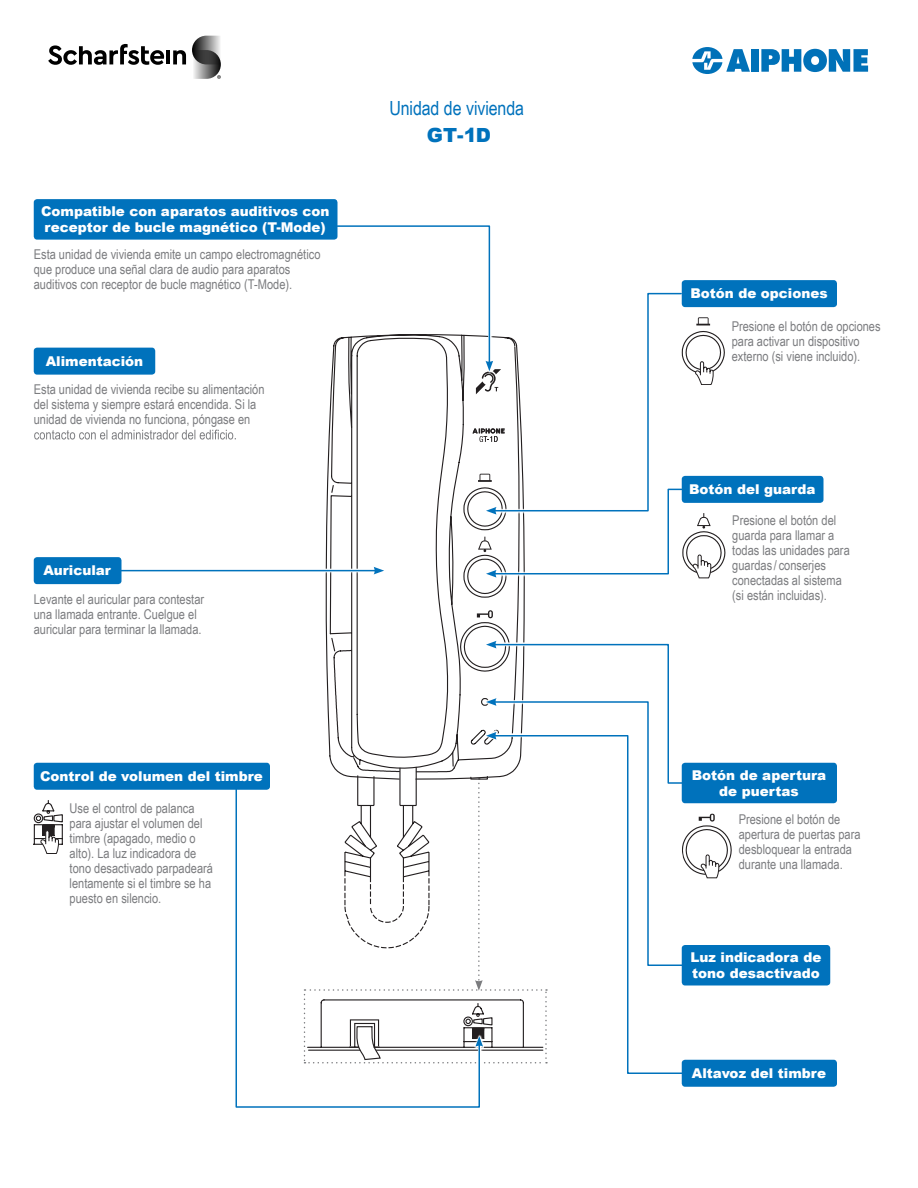
<style>
.page{position:relative;width:918px;height:1188px;background:#fff}
.page>*{position:absolute;margin:0;border:0;box-sizing:border-box;transform-origin:0 0}
.t1{font:19.5px "Arial Narrow";letter-spacing:-.005em;color:#0072bc}
.t2{font:900 19.5px "Arial";color:#0072bc}
.t3{font:13.5px/15px "Arial Narrow";color:#7b7c7f}
.t4{font:900 13.5px/15.8px "Arial";color:#fff}
</style>
<div class="page">
<svg style="left:325px;top:340px;width:200px;height:301px"></svg>
<svg style="left:477px;top:610px;width:16px;height:8px"></svg>
<svg style="left:122px;top:565px;width:214px;height:11px"></svg>
<hr style="left:108px;top:570px;width:268px;height:1px;background:#0072bc">
<div style="left:484px;top:487px;width:200px;height:93px;background:#fff"></div>
<svg style="left:235px;top:788px;width:245px;height:320px"></svg>
<svg style="left:34px;top:430px;width:202px;height:10px"></svg>
<div style="left:34px;top:348px;width:121px;height:27px;background:#0072bc;border-radius:3px"></div>
<div style="left:682px;top:1060px;width:155px;height:27px;background:#0072bc;border-radius:3px"></div>
<svg style="left:304px;top:641px;width:467px;height:423px"></svg>
<div style="left:682px;top:763px;width:155px;height:40px;background:#0072bc;border-radius:3px"></div>
<div style="left:682px;top:280px;width:155px;height:27px;background:#0072bc;border-radius:3px"></div>
<svg style="left:336px;top:225px;width:390px;height:353px"></svg>
<div style="left:682px;top:476px;width:142px;height:27px;background:#0072bc;border-radius:3px"></div>
<div style="left:34px;top:557px;width:88px;height:27px;background:#0072bc;border-radius:3px"></div>
<svg style="left:34px;top:800px;width:29px;height:54px"></svg>
<div style="left:34px;top:763px;width:236px;height:27px;background:#0072bc;border-radius:3px"></div>
<div style="left:682px;top:945px;width:148px;height:41px;background:#0072bc;border-radius:3px"></div>
<div style="left:34px;top:199px;width:304px;height:41px;background:#0072bc;border-radius:3px"></div>
<svg style="left:48px;top:44px;width:116px;height:21px"></svg>
<hr style="left:166px;top:50px;width:4px;height:14px;background:#000">
<svg style="left:173px;top:50px;width:13px;height:14px"></svg>
<svg style="left:192px;top:36px;width:29px;height:43px"></svg>
<svg style="left:692px;top:47px;width:58px;height:27px"></svg>
<div style="left:751px;top:49px;width:8px;height:23px;background:#0071b8"></div>
<svg style="left:761px;top:49px;width:107px;height:23px"></svg>
<p class="t4" style="left:41px;top:203px;width:290px">Compatible con aparatos auditivos con receptor de bucle magnético (T-Mode)</p>
<p class="t3" style="left:34px;top:247px;width:288px">Esta unidad de vivienda emite un campo electromagnético que produce una señal clara de audio para aparatos auditivos con receptor de bucle magnético (T-Mode).</p>
<p class="t4" style="left:46px;top:353px;width:99px">Alimentación</p>
<p class="t3" style="left:34px;top:382px;width:232px">Esta unidad de vivienda recibe su alimentación del sistema y siempre estará encendida. Si la unidad de vivienda no funciona, póngase en</p>
<p class="t4" style="left:44px;top:562px;width:69px">Auricular</p>
<p class="t3" style="left:34px;top:591px;width:172px">Levante el auricular para contestar una llamada entrante. Cuelgue el auricular para terminar la llamada.</p>
<p class="t4" style="left:40px;top:768px;width:224px">Control de volumen del timbre</p>
<p class="t3" style="left:70px;top:801px;width:145px">Use el control de palanca para ajustar el volumen del timbre (apagado, medio o alto). La luz indicadora de tono desactivado parpadeará lentamente si el timbre se ha puesto en silencio.</p>
<h1 class="t1" style="left:389px;top:94px;width:136px">Unidad de vivienda</h1>
<h1 class="t2" style="left:427px;top:120px;width:66px">GT-1D</h1>
<p class="t4" style="left:690px;top:285px;width:139px">Botón de opciones</p>
<p class="t3" style="left:732px;top:318px;width:150px">Presione el botón de opciones para activar un dispositivo externo (si viene incluido).</p>
<p class="t4" style="left:689px;top:481px;width:128px">Botón del guarda</p>
<p class="t3" style="left:732px;top:512px;width:119px">Presione el botón del guarda para llamar a todas las unidades para guardas / conserjes conectadas al sistema (si están incluidas).</p>
<p class="t4" style="left:692px;top:767px;width:136px;text-align:center">Botón de apertura de puertas</p>
<p class="t3" style="left:739px;top:811px;width:123px">Presione el botón de apertura de puertas para desbloquear la entrada durante una llamada.</p>
<p class="t4" style="left:691px;top:949px;width:132px">Luz indicadora de tono desactivado</p>
<p class="t4" style="left:692px;top:1065px;width:136px">Altavoz del timbre</p>
</div>
